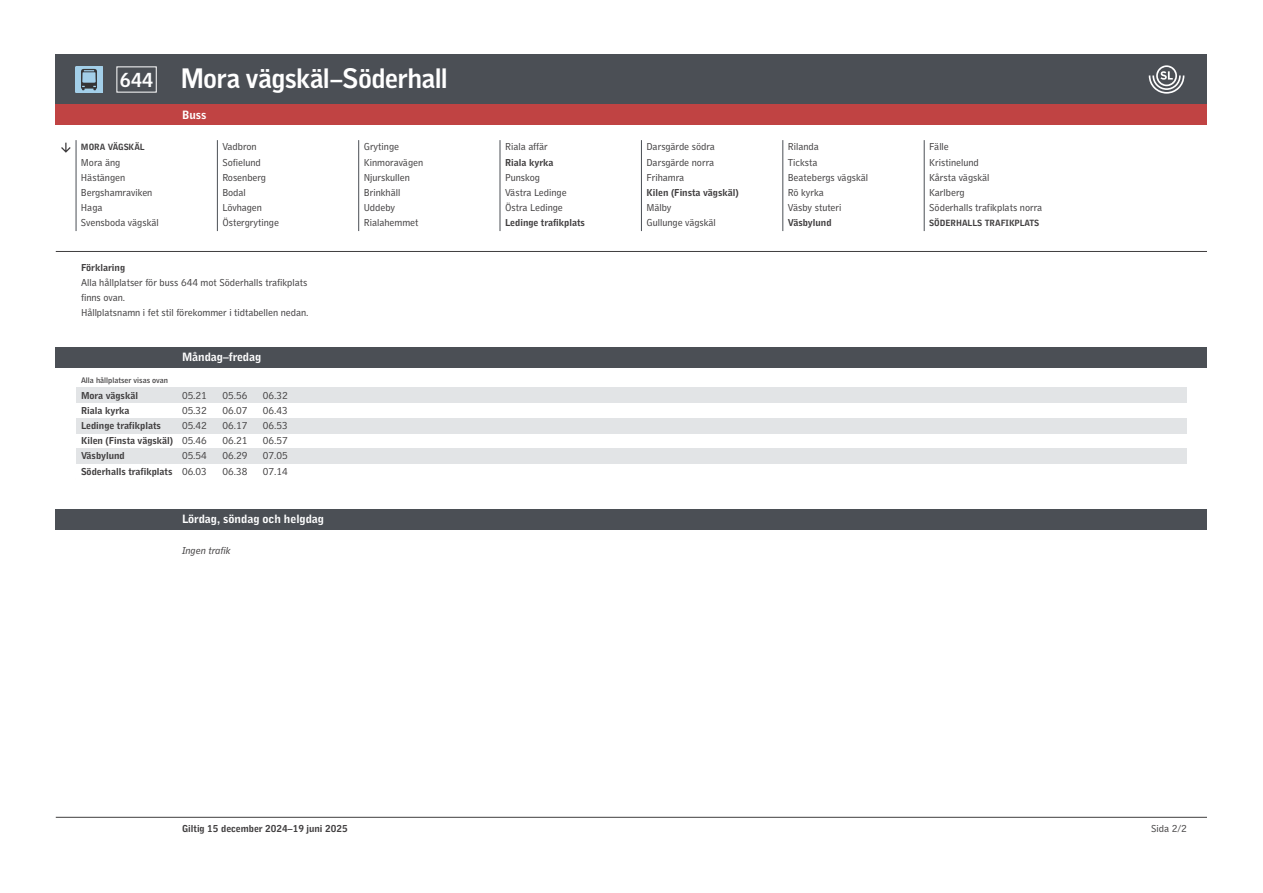
<style>
.page{position:relative;width:1263px;height:893px;background:#fff}
.page>*{position:absolute;margin:0;border:0;box-sizing:border-box;transform-origin:0 0}
.t1{font:700 26.7px "SL Gothic Display";letter-spacing:-.005em;color:#fff}
.t2{font:700 12.15px "SL Gothic Timetable 2";color:#fff}
.t3{font:10.05px/15.1px "SL Gothic Timetable 2";color:#3f3d3e}
.t4{font:700 10.05px/15.1px "SL Gothic Timetable 2";color:#3f3d3e}
.t5{font:italic 10.05px "SL Gothic Timetable 2";color:#3f3d3e}
.t6{font:700 9.15px "SL Gothic Timetable 2";color:#3f3d3e}
.t7{font:500 8.1px "SL Gothic Timetable 2";color:#3f3d3e}
.s1{font-size:19.2px}
</style>
<div class="page">
<div style="left:56px;top:54px;width:1151px;height:51px;background:#4b4f55"></div>
<img style="left:76px;top:66px;width:26px;height:27px">
<div style="left:56px;top:105px;width:1151px;height:20px;background:#c04343"></div>
<hr style="left:56px;top:817px;width:1151px;height:1px;background:#3f3d3e">
<svg style="left:1149px;top:65px;width:35px;height:29px"></svg>
<hr style="left:56px;top:251px;width:1151px;height:1px;background:#3f3d3e">
<hr style="left:76px;top:140px;width:1px;height:91px;background:#4b4f55">
<hr style="left:217px;top:140px;width:1px;height:91px;background:#4b4f55">
<hr style="left:358px;top:140px;width:1px;height:91px;background:#4b4f55">
<hr style="left:500px;top:140px;width:1px;height:91px;background:#4b4f55">
<hr style="left:641px;top:140px;width:1px;height:91px;background:#4b4f55">
<hr style="left:783px;top:140px;width:1px;height:91px;background:#4b4f55">
<hr style="left:924px;top:140px;width:1px;height:91px;background:#4b4f55">
<svg style="left:61px;top:143px;width:10px;height:10px"></svg>
<div style="left:56px;top:347px;width:1151px;height:20px;background:#4b4f55"></div>
<div style="left:76px;top:387px;width:1111px;height:16px;background:#e2e4e6"></div>
<div style="left:76px;top:418px;width:1111px;height:15px;background:#e2e4e6"></div>
<div style="left:76px;top:448px;width:1111px;height:15px;background:#e2e4e6"></div>
<div style="left:56px;top:509px;width:1151px;height:20px;background:#4b4f55"></div>
<h1 class="t1" style="left:120px;top:67px;width:329px"><span class="s1">644</span> Mora vägskäl–Söderhall</h1>
<p class="t6" style="left:81px;top:144px;width:65px">MORA VÄGSKÄL</p>
<p class="t3" style="left:81px;top:155px;width:79px">Mora äng<br>Hästängen<br>Bergshamraviken<br>Haga<br>Svensboda vägskäl</p>
<p class="t2" style="left:182px;top:111px;width:26px">Buss</p>
<p class="t3" style="left:222px;top:140px;width:58px">Vadbron<br>Sofielund<br>Rosenberg<br>Bodal<br>Lövhagen<br>Östergrytinge</p>
<p class="t3" style="left:364px;top:140px;width:61px">Grytinge<br>Kinmoravägen<br>Njurskullen<br>Brinkhäll<br>Uddeby<br>Rialahemmet</p>
<p class="t3" style="left:505px;top:140px;width:44px">Riala affär</p>
<p class="t4" style="left:505px;top:156px;width:50px">Riala kyrka</p>
<p class="t3" style="left:505px;top:171px;width:63px">Punskog<br>Västra Ledinge<br>Östra Ledinge</p>
<p class="t4" style="left:505px;top:216px;width:81px">Ledinge trafikplats</p>
<p class="t4" style="left:81px;top:261px;width:46px">Förklaring</p>
<p class="t3" style="left:81px;top:276px;width:229px">Alla hållplatser för buss 644 mot Söderhalls trafikplats finns ovan.<br>Hållplatsnamn i fet stil förekommer i tidtabellen nedan.</p>
<p class="t7" style="left:81px;top:377px;width:89px">Alla hållplatser visas ovan</p>
<p class="t2" style="left:182px;top:353px;width:81px">Måndag–fredag</p>
<p class="t4" style="left:81px;top:389px;width:94px">Mora vägskäl<br>Riala kyrka<br>Ledinge trafikplats<br>Kilen (Finsta vägskäl)<br>Väsbylund<br>Söderhalls trafikplats</p>
<p class="t3" style="left:263px;top:389px;width:26px;text-align:justify">06.32<br>06.43<br>06.53<br>06.57<br>07.05<br>07.14</p>
<p class="t3" style="left:222px;top:389px;width:26px;text-align:justify">05.56<br>06.07<br>06.17<br>06.21<br>06.29<br>06.38</p>
<p class="t3" style="left:182px;top:389px;width:26px;text-align:justify">05.21<br>05.32<br>05.42<br>05.46<br>05.54<br>06.03</p>
<p class="t2" style="left:182px;top:515px;width:144px">Lördag, söndag och helgdag</p>
<p class="t5" style="left:182px;top:545px;width:50px">Ingen trafik</p>
<p class="t3" style="left:647px;top:140px;width:70px;text-align:justify">Darsgärde södra Darsgärde norra Frihamra</p>
<p class="t4" style="left:647px;top:186px;width:94px">Kilen (Finsta vägskäl)</p>
<p class="t3" style="left:647px;top:201px;width:71px">Mälby<br>Gullunge vägskäl</p>
<p class="t3" style="left:788px;top:140px;width:82px">Rilanda<br>Ticksta<br>Beatebergs vägskäl<br>Rö kyrka<br>Väsby stuteri</p>
<p class="t4" style="left:788px;top:216px;width:45px">Väsbylund</p>
<p class="t3" style="left:929px;top:140px;width:114px">Fälle<br>Kristinelund<br>Kårsta vägskäl<br>Karlberg<br>Söderhalls trafikplats norra</p>
<p class="t6" style="left:929px;top:220px;width:112px">SÖDERHALLS TRAFIKPLATS</p>
<p class="t4" style="left:182px;top:822px;width:167px">Giltig 15 december 2024–19 juni 2025</p>
<p class="t3" style="left:1151px;top:822px;width:37px">Sida 2/2</p>
</div>
